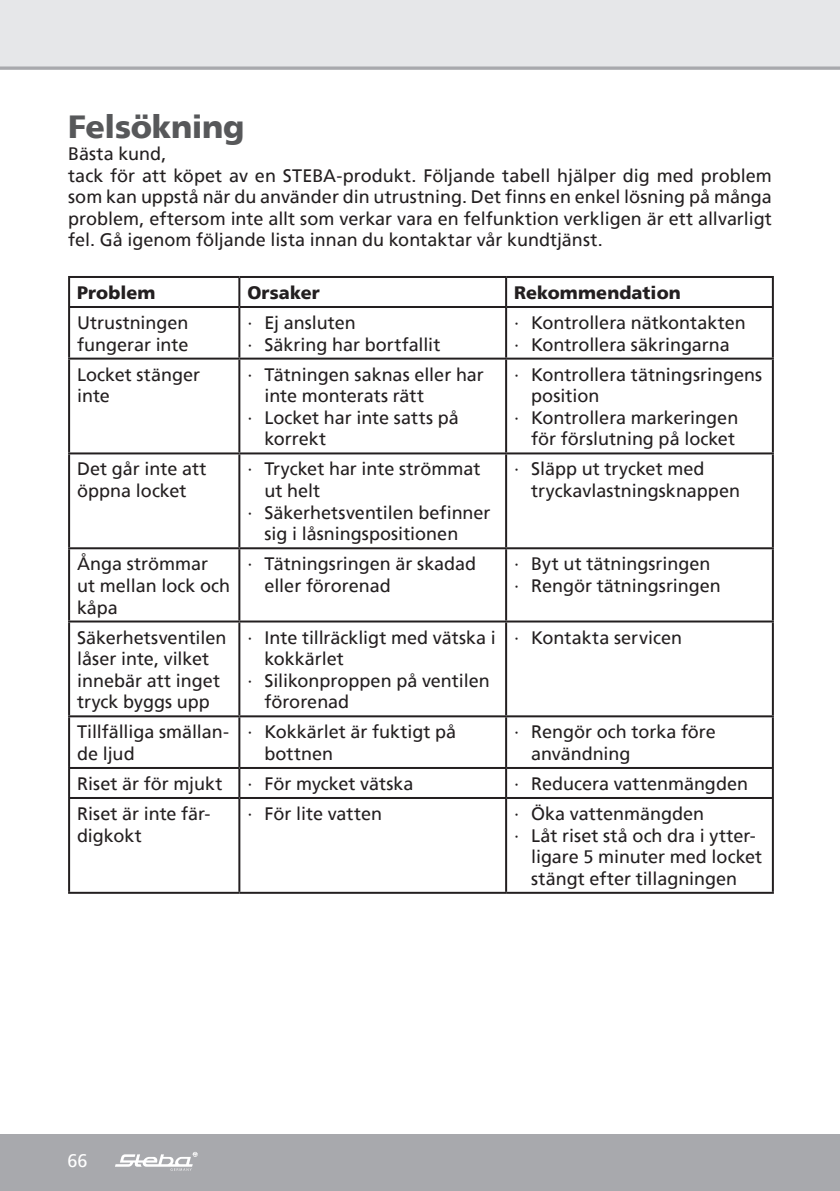
<style>
.page{position:relative;width:840px;height:1191px;background:#fff}
.page>*{position:absolute;margin:0;border:0;box-sizing:border-box;transform-origin:0 0}
.t1{font:900 32px "Frutiger";letter-spacing:-.01em;color:#57585a}
.t2{font:18px/21.6px "Frutiger";color:#231f20}
.t3{font:900 18px "Frutiger";letter-spacing:.005em;color:#231f20}
.t4{font:18px "Frutiger";color:#fff}
</style>
<div class="page">
<div style="left:0;top:0;width:839px;height:68px;background:#e6e7e9"></div>
<hr style="left:839px;top:1134px;width:1px;height:57px;background:#a8a9ad">
<div style="left:0;top:1134px;width:839px;height:57px;background:#a8a9ad"></div>
<svg style="left:115px;top:1152px;width:82px;height:18px"></svg>
<svg style="left:0;top:66px;width:839px;height:4px;background:#b3b4b8"></svg>
<hr style="left:68px;top:276px;width:171px;height:2px;background:#231f20">
<hr style="left:68px;top:278px;width:2px;height:28px;background:#231f20">
<hr style="left:239px;top:276px;width:267px;height:2px;background:#231f20">
<hr style="left:238px;top:278px;width:2px;height:28px;background:#231f20">
<hr style="left:506px;top:276px;width:267px;height:2px;background:#231f20">
<hr style="left:505px;top:278px;width:2px;height:28px;background:#231f20">
<hr style="left:771px;top:278px;width:2px;height:28px;background:#231f20">
<hr style="left:68px;top:306px;width:171px;height:2px;background:#231f20">
<hr style="left:68px;top:308px;width:2px;height:49px;background:#231f20">
<hr style="left:239px;top:306px;width:267px;height:2px;background:#231f20">
<hr style="left:238px;top:308px;width:2px;height:49px;background:#231f20">
<hr style="left:506px;top:306px;width:267px;height:2px;background:#231f20">
<hr style="left:505px;top:308px;width:2px;height:49px;background:#231f20">
<hr style="left:771px;top:308px;width:2px;height:49px;background:#231f20">
<hr style="left:68px;top:357px;width:171px;height:2px;background:#231f20">
<hr style="left:68px;top:359px;width:2px;height:93px;background:#231f20">
<hr style="left:239px;top:357px;width:267px;height:2px;background:#231f20">
<hr style="left:238px;top:359px;width:2px;height:93px;background:#231f20">
<hr style="left:506px;top:357px;width:267px;height:2px;background:#231f20">
<hr style="left:505px;top:359px;width:2px;height:93px;background:#231f20">
<hr style="left:771px;top:359px;width:2px;height:93px;background:#231f20">
<hr style="left:68px;top:452px;width:171px;height:2px;background:#231f20">
<hr style="left:68px;top:454px;width:2px;height:93px;background:#231f20">
<hr style="left:239px;top:452px;width:267px;height:2px;background:#231f20">
<hr style="left:238px;top:454px;width:2px;height:93px;background:#231f20">
<hr style="left:506px;top:452px;width:267px;height:2px;background:#231f20">
<hr style="left:505px;top:454px;width:2px;height:93px;background:#231f20">
<hr style="left:771px;top:454px;width:2px;height:93px;background:#231f20">
<hr style="left:68px;top:547px;width:171px;height:2px;background:#231f20">
<hr style="left:68px;top:549px;width:2px;height:71px;background:#231f20">
<hr style="left:239px;top:547px;width:267px;height:2px;background:#231f20">
<hr style="left:238px;top:549px;width:2px;height:71px;background:#231f20">
<hr style="left:506px;top:547px;width:267px;height:2px;background:#231f20">
<hr style="left:505px;top:549px;width:2px;height:71px;background:#231f20">
<hr style="left:771px;top:549px;width:2px;height:71px;background:#231f20">
<hr style="left:68px;top:620px;width:171px;height:2px;background:#231f20">
<hr style="left:68px;top:622px;width:2px;height:93px;background:#231f20">
<hr style="left:239px;top:620px;width:267px;height:2px;background:#231f20">
<hr style="left:238px;top:622px;width:2px;height:93px;background:#231f20">
<hr style="left:506px;top:620px;width:267px;height:2px;background:#231f20">
<hr style="left:505px;top:622px;width:2px;height:93px;background:#231f20">
<hr style="left:771px;top:622px;width:2px;height:93px;background:#231f20">
<hr style="left:68px;top:715px;width:171px;height:2px;background:#231f20">
<hr style="left:68px;top:717px;width:2px;height:50px;background:#231f20">
<hr style="left:239px;top:715px;width:267px;height:2px;background:#231f20">
<hr style="left:238px;top:717px;width:2px;height:50px;background:#231f20">
<hr style="left:506px;top:715px;width:267px;height:2px;background:#231f20">
<hr style="left:505px;top:717px;width:2px;height:50px;background:#231f20">
<hr style="left:771px;top:717px;width:2px;height:50px;background:#231f20">
<hr style="left:68px;top:767px;width:171px;height:2px;background:#231f20">
<hr style="left:68px;top:769px;width:2px;height:28px;background:#231f20">
<hr style="left:239px;top:767px;width:267px;height:2px;background:#231f20">
<hr style="left:238px;top:769px;width:2px;height:28px;background:#231f20">
<hr style="left:506px;top:767px;width:267px;height:2px;background:#231f20">
<hr style="left:505px;top:769px;width:2px;height:28px;background:#231f20">
<hr style="left:771px;top:769px;width:2px;height:28px;background:#231f20">
<hr style="left:68px;top:797px;width:171px;height:2px;background:#231f20">
<hr style="left:68px;top:799px;width:2px;height:92px;background:#231f20">
<hr style="left:239px;top:797px;width:267px;height:2px;background:#231f20">
<hr style="left:238px;top:799px;width:2px;height:92px;background:#231f20">
<hr style="left:506px;top:797px;width:267px;height:2px;background:#231f20">
<hr style="left:505px;top:799px;width:2px;height:92px;background:#231f20">
<hr style="left:771px;top:799px;width:2px;height:92px;background:#231f20">
<hr style="left:68px;top:891px;width:171px;height:2px;background:#231f20">
<hr style="left:239px;top:891px;width:267px;height:2px;background:#231f20">
<hr style="left:506px;top:891px;width:267px;height:2px;background:#231f20">
<h1 class="t1" style="left:68px;top:108px;width:178px">Felsökning</h1>
<p class="t2" style="left:68px;top:143px;width:705px">Bästa kund,<br>tack för att köpet av en STEBA-produkt. Följande tabell hjälper dig med problem som kan uppstå när du använder din utrustning. Det finns en enkel lösning på många problem, eftersom inte allt som verkar vara en felfunktion verkligen är ett allvarligt fel. Gå igenom följande lista innan du kontaktar vår kundtjänst.</p>
<p class="t3" style="left:77px;top:282px;width:80px">Problem</p>
<p class="t3" style="left:247px;top:282px;width:74px">Orsaker</p>
<p class="t3" style="left:514px;top:282px;width:168px">Rekommendation</p>
<p class="t2" style="left:77px;top:312px;width:113px">Utrustningen fungerar inte</p>
<p class="t2" style="left:247px;top:312px;width:194px">∙ Ej ansluten<br>∙ Säkring har bortfallit</p>
<p class="t2" style="left:514px;top:312px;width:233px">∙ Kontrollera nätkontakten ∙ Kontrollera säkringarna</p>
<p class="t2" style="left:77px;top:363px;width:124px">Locket stänger inte</p>
<p class="t2" style="left:247px;top:363px;width:238px">∙ Tätningen saknas eller har</p>
<p class="t2" style="left:514px;top:363px;width:249px">∙ Kontrollera tätningsringens</p>
<p class="t2" style="left:531px;top:385px;width:70px">position</p>
<p class="t2" style="left:514px;top:406px;width:225px">∙ Kontrollera markeringen</p>
<p class="t2" style="left:531px;top:428px;width:205px">för förslutning på locket</p>
<p class="t2" style="left:264px;top:385px;width:161px">inte monterats rätt</p>
<p class="t2" style="left:247px;top:406px;width:213px">∙ Locket har inte satts på</p>
<p class="t2" style="left:264px;top:428px;width:63px">korrekt</p>
<p class="t2" style="left:77px;top:458px;width:131px">Det går inte att öppna locket</p>
<p class="t2" style="left:247px;top:458px;width:234px">∙ Trycket har inte strömmat</p>
<p class="t2" style="left:264px;top:480px;width:57px">ut helt</p>
<p class="t2" style="left:247px;top:501px;width:245px">∙ Säkerhetsventilen befinner</p>
<p class="t2" style="left:264px;top:523px;width:195px">sig i låsningspositionen</p>
<p class="t2" style="left:531px;top:458px;width:210px;text-indent:-17px">∙ Släpp ut trycket med tryckavlastningsknappen</p>
<p class="t2" style="left:77px;top:553px;width:154px">Ånga strömmar ut mellan lock och kåpa</p>
<p class="t2" style="left:264px;top:553px;width:213px;text-indent:-17px">∙ Tätningsringen är skadad eller förorenad</p>
<p class="t2" style="left:514px;top:553px;width:208px">∙ Byt ut tätningsringen<br>∙ Rengör tätningsringen</p>
<p class="t2" style="left:77px;top:626px;width:151px">Säkerhetsventilen låser inte, vilket innebär att inget tryck byggs upp</p>
<p class="t2" style="left:247px;top:626px;width:250px">∙ Inte tillräckligt med vätska i</p>
<p class="t2" style="left:514px;top:626px;width:169px">∙ Kontakta servicen</p>
<p class="t2" style="left:264px;top:648px;width:81px">kokkärlet</p>
<p class="t2" style="left:247px;top:669px;width:244px">∙ Silikonproppen på ventilen</p>
<p class="t2" style="left:264px;top:691px;width:86px">förorenad</p>
<p class="t2" style="left:77px;top:721px;width:153px">Tillfälliga smällan&shy;de ljud</p>
<p class="t2" style="left:264px;top:721px;width:193px;text-indent:-17px">∙ Kokkärlet är fuktigt på bottnen</p>
<p class="t2" style="left:531px;top:721px;width:186px;text-indent:-17px">∙ Rengör och torka före användning</p>
<p class="t2" style="left:77px;top:773px;width:147px">Riset är för mjukt</p>
<p class="t2" style="left:247px;top:773px;width:167px">∙ För mycket vätska</p>
<p class="t2" style="left:514px;top:773px;width:235px">∙ Reducera vattenmängden</p>
<p class="t2" style="left:77px;top:803px;width:135px">Riset är inte fär&shy;digkokt</p>
<p class="t2" style="left:247px;top:803px;width:136px">∙ För lite vatten</p>
<p class="t2" style="left:514px;top:803px;width:191px">∙ Öka vattenmängden</p>
<p class="t2" style="left:514px;top:824px;width:243px">∙ Låt riset stå och dra i ytter-</p>
<p class="t2" style="left:531px;top:846px;width:232px">ligare 5 minuter med locket</p>
<p class="t2" style="left:531px;top:867px;width:207px">stängt efter tillagningen</p>
<p class="t4" style="left:67px;top:1149px;width:22px">66</p>
</div>
